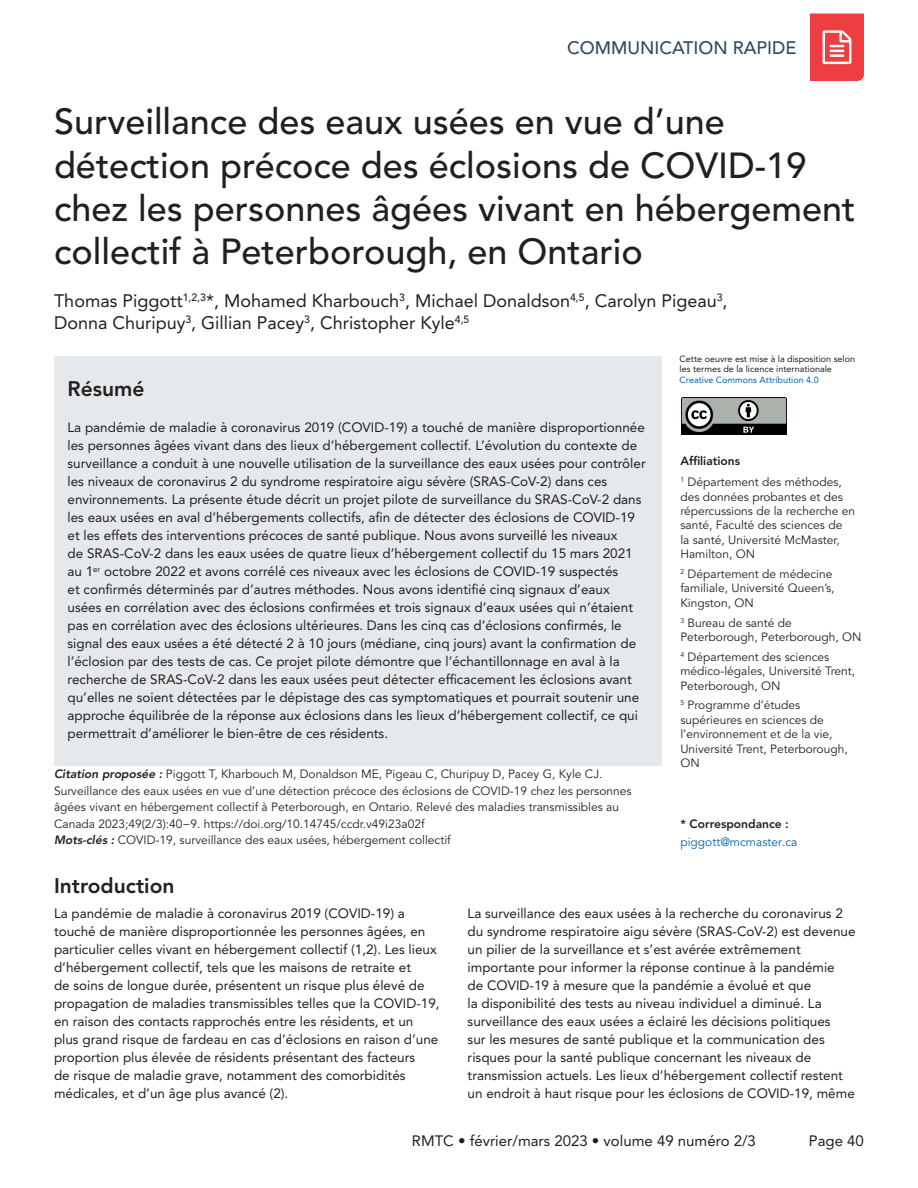
<style>
.page{position:relative;width:918px;height:1188px;background:#fff}
.page>*{position:absolute;margin:0;border:0;box-sizing:border-box;transform-origin:0 0}
.A_-_H2{font:500 36px/43.2px "Avenir LT Std";color:#231f20}
.A_-_H3_References_Sp{font:800 21px "Avenir LT Std";color:#231f20}
.A_-_H3{font:800 21px "Avenir LT Std";color:#231f20}
.A_-_H2-2{font:18px/21.6px "Avenir LT Std";color:#231f20}
.t1{font:500 18px "Avenir LT Std";color:#324a60}
.t2{font:15px "Avenir LT Std";color:#231f20}
.A_-_Body{font:13.5px/18px "Avenir LT Std";color:#231f20}
.A_-_Sidebar{font:12px/14.4px "Avenir LT Std";color:#231f20}
.A_-_Suggested_Citati{font:12px/16.5px "Avenir LT Std";color:#231f20}
.A_-_Sidebar_Corresp{font:12px/18px "Avenir LT Std";color:#0065a4}
.A_-_H2-3{font:800 12px "Avenir LT Std";color:#231f20}
.A_-_Table_Figure_-_F{font:9px "Avenir LT Std";color:#231f20}
.A_-_Table_Figure_-_F-2{font:9px "Avenir LT Std";color:#0065a4}
.s1{font-weight:800;font-style:italic}
.s2{font-weight:800;color:#231f20}
</style>
<div class="page">
<svg style="left:810px;top:14px;width:54px;height:67px;background:#f05457"></svg>
<div style="left:54px;top:356px;width:608px;height:410px;background:#e6e9eb"></div>
<img style="left:681px;top:398px;width:106px;height:37px">
<h3 class="t1" style="left:567px;top:37px;width:231px">COMMUNICATION RAPIDE</h3>
<p class="A_-_H2" style="left:54px;top:101px;width:803px">Surveillance des eaux usées en vue d’une détection précoce des éclosions de COVID-19 chez les personnes âgées vivant en hébergement collectif à Peterborough, en Ontario</p>
<p class="A_-_H2-2" style="left:54px;top:290px;width:675px">Thomas Piggott<sup>1,2,3</sup>*, Mohamed Kharbouch<sup>3</sup>, Michael Donaldson<sup>4,5</sup>, Carolyn Pigeau<sup>3</sup>,<br>Donna Churipuy<sup>3</sup>, Gillian Pacey<sup>3</sup>, Christopher Kyle<sup>4,5</sup></p>
<p class="A_-_H3" style="left:68px;top:376px;width:78px">Résumé</p>
<p class="A_-_Body" style="left:68px;top:418px;width:580px">La pandémie de maladie à coronavirus 2019 (COVID-19) a touché de manière disproportionnée les personnes âgées vivant dans des lieux d’hébergement collectif. L’évolution du contexte de surveillance a conduit à une nouvelle utilisation de la surveillance des eaux usées pour contrôler les niveaux de coronavirus 2 du syndrome respiratoire aigu sévère (SRAS-CoV-2) dans ces environnements. La présente étude décrit un projet pilote de surveillance du SRAS-CoV-2 dans les eaux usées en aval d’hébergements collectifs, afin de détecter des éclosions de COVID-19 et les effets des interventions précoces de santé publique. Nous avons surveillé les niveaux<br>de SRAS-CoV-2 dans les eaux usées de quatre lieux d’hébergement collectif du 15 mars 2021 au 1<sup>er</sup> octobre 2022 et avons corrélé ces niveaux avec les éclosions de COVID-19 suspectés<br>et confirmés déterminés par d’autres méthodes. Nous avons identifié cinq signaux d’eaux usées en corrélation avec des éclosions confirmées et trois signaux d’eaux usées qui n’étaient pas en corrélation avec des éclosions ultérieures. Dans les cinq cas d’éclosions confirmés, le signal des eaux usées a été détecté 2 à 10 jours (médiane, cinq jours) avant la confirmation de l’éclosion par des tests de cas. Ce projet pilote démontre que l’échantillonnage en aval à la recherche de SRAS-CoV-2 dans les eaux usées peut détecter efficacement les éclosions avant qu’elles ne soient détectées par le dépistage des cas symptomatiques et pourrait soutenir une approche équilibrée de la réponse aux éclosions dans les lieux d’hébergement collectif, ce qui permettrait d’améliorer le bien-être de ces résidents.</p>
<p class="A_-_Table_Figure_-_F" style="left:680px;top:354px;width:177px">Cette oeuvre est mise à la disposition selon</p>
<p class="A_-_Table_Figure_-_F" style="left:680px;top:364px;width:154px">les termes de la licence internationale</p>
<p class="A_-_Table_Figure_-_F-2" style="left:680px;top:375px;width:141px">Creative Commons Attribution 4.0</p>
<p class="A_-_H2-3" style="left:680px;top:454px;width:61px">Affiliations</p>
<p class="A_-_Sidebar" style="left:680px;top:475px;width:176px"><sup>1</sup> Département des méthodes, des données probantes et des répercussions de la recherche en santé, Faculté des sciences de<br>la santé, Université McMaster,<br>Hamilton, ON</p>
<p class="A_-_Sidebar" style="left:680px;top:567px;width:156px"><sup>2</sup> Département de médecine familiale, Université Queen’s,<br>Kingston, ON</p>
<p class="A_-_Sidebar" style="left:680px;top:616px;width:183px"><sup>3</sup> Bureau de santé de<br>Peterborough, Peterborough, ON</p>
<p class="A_-_Sidebar" style="left:680px;top:650px;width:176px"><sup>4</sup> Département des sciences médico-légales, Université Trent,<br>Peterborough, ON</p>
<p class="A_-_Sidebar" style="left:680px;top:698px;width:169px"><sup>5</sup> Programme d’études supérieures en sciences de l’environnement et de la vie,<br>Université Trent, Peterborough,<br>ON</p>
<p class="A_-_Suggested_Citati" style="left:54px;top:766px;width:579px"><span class="s1">Citation proposée :</span> Piggott T, Kharbouch M, Donaldson ME, Pigeau C, Churipuy D, Pacey G, Kyle CJ.<br>Surveillance des eaux usées en vue d’une détection précoce des éclosions de COVID-19 chez les personnes âgées vivant en hébergement collectif à Peterborough, en Ontario. Relevé des maladies transmissibles au Canada 2023;49(2/3):40−9. https://doi.org/10.14745/ccdr.v49i23a02f</p>
<p class="A_-_Suggested_Citati" style="left:54px;top:832px;width:398px"><span class="s1">Mots-clés :</span> COVID-19, surveillance des eaux usées, hébergement collectif</p>
<p class="A_-_H3_References_Sp" style="left:54px;top:874px;width:122px">Introduction</p>
<p class="A_-_Body" style="left:54px;top:904px;width:387px">La pandémie de maladie à coronavirus 2019 (COVID-19) a touché de manière disproportionnée les personnes âgées, en particulier celles vivant en hébergement collectif (1,2). Les lieux d’hébergement collectif, tels que les maisons de retraite et<br>de soins de longue durée, présentent un risque plus élevé de propagation de maladies transmissibles telles que la COVID-19, en raison des contacts rapprochés entre les résidents, et un plus grand risque de fardeau en cas d’éclosions en raison d’une proportion plus élevée de résidents présentant des facteurs<br>de risque de maladie grave, notamment des comorbidités médicales, et d’un âge plus avancé (2).</p>
<p class="A_-_Body" style="left:468px;top:904px;width:389px">La surveillance des eaux usées à la recherche du coronavirus 2 du syndrome respiratoire aigu sévère (SRAS-CoV-2) est devenue un pilier de la surveillance et s’est avérée extrêmement importante pour informer la réponse continue à la pandémie<br>de COVID-19 à mesure que la pandémie a évolué et que<br>la disponibilité des tests au niveau individuel a diminué. La surveillance des eaux usées a éclairé les décisions politiques<br>sur les mesures de santé publique et la communication des risques pour la santé publique concernant les niveaux de transmission actuels. Les lieux d’hébergement collectif restent un endroit à haut risque pour les éclosions de COVID-19, même</p>
<p class="A_-_Sidebar_Corresp" style="left:680px;top:815px;width:119px"><span class="s2">* Correspondance : </span>piggott@mcmaster.ca</p>
<p class="t2" style="left:412px;top:1133px;width:346px">RMTC • février/mars 2023 • volume 49 numéro 2/3</p>
<p class="t2" style="left:809px;top:1133px;width:57px">Page 40</p>
</div>
